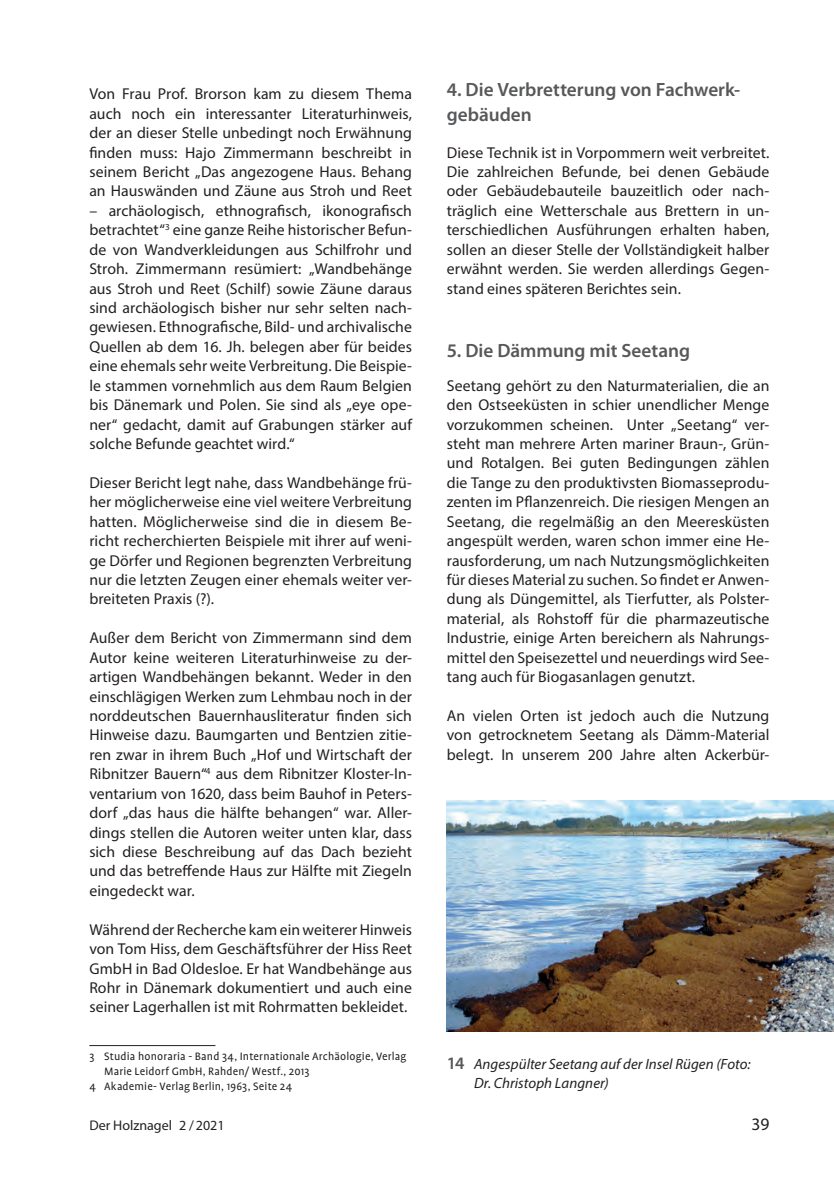
<style>
.page{position:relative;width:834px;height:1181px;background:#fff}
.page>*{position:absolute;margin:0;border:0;box-sizing:border-box;transform-origin:0 0}
.t1{font:600 19.25px/24.5px "Myriad Pro";color:#57585a}
.t2{font:17.5px "Myriad Pro";color:#231f20}
.t3{font:15.75px/19.4px "Myriad Pro";letter-spacing:.005em;color:#231f20;text-align:justify}
.t4{font:italic 14.88px/19.2px "Myriad Pro";letter-spacing:.005em;color:#231f20}
.t5{font:14px "Myriad Pro";color:#231f20}
.t6{font:12.25px "Profile Pro";letter-spacing:.015em;color:#231f20}
.s1{font-weight:600;font-style:normal;font-size:17.5px;color:#57585a}
</style>
<div class="page">
<hr style="left:89px;top:1045px;width:126px;height:1px;background:#231f20">
<img style="left:446px;top:801px;width:387px;height:231px">
<p class="t3" style="left:89px;top:84px;width:324px">Von Frau Prof. Brorson kam zu diesem Thema auch noch ein interessanter Literaturhinweis, der an dieser Stelle unbedingt noch Erwähnung finden muss: Hajo Zimmermann beschreibt in seinem Bericht „Das angezogene Haus. Behang an Hauswänden und Zäune aus Stroh und Reet</p>
<p class="t3" style="left:89px;top:200px;width:324px">– archäologisch, ethnografisch, ikonografisch betrachtet“<sup>3</sup> eine ganze Reihe historischer Befun&shy;de von Wandverkleidungen aus Schilfrohr und Stroh. Zimmermann resümiert: „Wandbehänge aus Stroh und Reet (Schilf) sowie Zäune daraus sind archäologisch bisher nur sehr selten nach&shy;gewiesen. Ethnografische, Bild- und archivalische Quellen ab dem 16. Jh. belegen aber für beides eine ehemals sehr weite Verbreitung. Die Beispie&shy;le stammen vornehmlich aus dem Raum Belgien bis Dänemark und Polen. Sie sind als „eye ope&shy;ner“ gedacht, damit auf Grabungen stärker auf solche Befunde geachtet wird.“</p>
<p class="t3" style="left:89px;top:472px;width:324px">Dieser Bericht legt nahe, dass Wandbehänge frü&shy;her möglicherweise eine viel weitere Verbreitung hatten. Möglicherweise sind die in diesem Be&shy;richt recherchierten Beispiele mit ihrer auf weni&shy;ge Dörfer und Regionen begrenzten Verbreitung nur die letzten Zeugen einer ehemals weiter ver&shy;breiteten Praxis (?).</p>
<p class="t3" style="left:89px;top:628px;width:324px">Außer dem Bericht von Zimmermann sind dem Autor keine weiteren Literaturhinweise zu der&shy;artigen Wandbehängen bekannt. Weder in den einschlägigen Werken zum Lehmbau noch in der norddeutschen Bauernhausliteratur finden sich Hinweise dazu. Baumgarten und Bentzien zitie&shy;ren zwar in ihrem Buch „Hof und Wirtschaft der Ribnitzer Bauern“<sup>4</sup> aus dem Ribnitzer Kloster-In&shy;ventarium von 1620, dass beim Bauhof in Peters&shy;dorf „das haus die hälfte behangen“ war. Aller&shy;dings stellen die Autoren weiter unten klar, dass sich diese Beschreibung auf das Dach bezieht und das betreffende Haus zur Hälfte mit Ziegeln eingedeckt war.</p>
<p class="t3" style="left:89px;top:919px;width:324px">Während der Recherche kam ein weiterer Hinweis von Tom Hiss, dem Geschäftsführer der Hiss Reet GmbH in Bad Oldesloe. Er hat Wandbehänge aus Rohr in Dänemark dokumentiert und auch eine seiner Lagerhallen ist mit Rohrmatten bekleidet.</p>
<p class="t6" style="left:89px;top:1050px;width:318px">3 Studia honoraria - Band 34, Internationale Archäologie, Verlag</p>
<p class="t6" style="left:104px;top:1064px;width:207px">Marie Leidorf GmbH, Rahden/ Westf., 2013</p>
<p class="t6" style="left:89px;top:1079px;width:204px">4 Akademie- Verlag Berlin, 1963, Seite 24</p>
<p class="t1" style="left:446px;top:77px;width:295px">4. Die Verbretterung von Fachwerk&shy;gebäuden</p>
<p class="t3" style="left:446px;top:142px;width:324px">Diese Technik ist in Vorpommern weit verbreitet.<br>Die zahlreichen Befunde, bei denen Gebäude oder Gebäudebauteile bauzeitlich oder nach&shy;träglich eine Wetterschale aus Brettern in un&shy;terschiedlichen Ausführungen erhalten haben, sollen an dieser Stelle der Vollständigkeit halber erwähnt werden. Sie werden allerdings Gegen&shy;stand eines späteren Berichtes sein.</p>
<p class="t1" style="left:446px;top:338px;width:245px">5. Die Dämmung mit Seetang</p>
<p class="t3" style="left:446px;top:375px;width:324px">Seetang gehört zu den Naturmaterialien, die an den Ostseeküsten in schier unendlicher Menge vorzukommen scheinen. Unter „Seetang“ ver&shy;steht man mehrere Arten mariner Braun-, Grün&shy;und Rotalgen. Bei guten Bedingungen zählen die Tange zu den produktivsten Biomasseprodu&shy;zenten im Pflanzenreich. Die riesigen Mengen an Seetang, die regelmäßig an den Meeresküsten angespült werden, waren schon immer eine He&shy;rausforderung, um nach Nutzungsmöglichkeiten für dieses Material zu suchen. So findet er Anwen&shy;dung als Düngemittel, als Tierfutter, als Polster&shy;material, als Rohstoff für die pharmazeutische Industrie, einige Arten bereichern als Nahrungs&shy;mittel den Speisezettel und neuerdings wird See&shy;tang auch für Biogasanlagen genutzt.</p>
<p class="t3" style="left:446px;top:705px;width:324px">An vielen Orten ist jedoch auch die Nutzung von getrocknetem Seetang als Dämm-Material belegt. In unserem 200 Jahre alten Ackerbür-</p>
<p class="t4" style="left:474px;top:1054px;width:278px;text-indent:-27px"><span class="s1">14</span> Angespülter Seetang auf der Insel Rügen (Foto:<br>Dr. Christoph Langner)</p>
<p class="t5" style="left:89px;top:1116px;width:137px">Der Holznagel 2 /2021</p>
<p class="t2" style="left:751px;top:1113px;width:19px">39</p>
</div>
